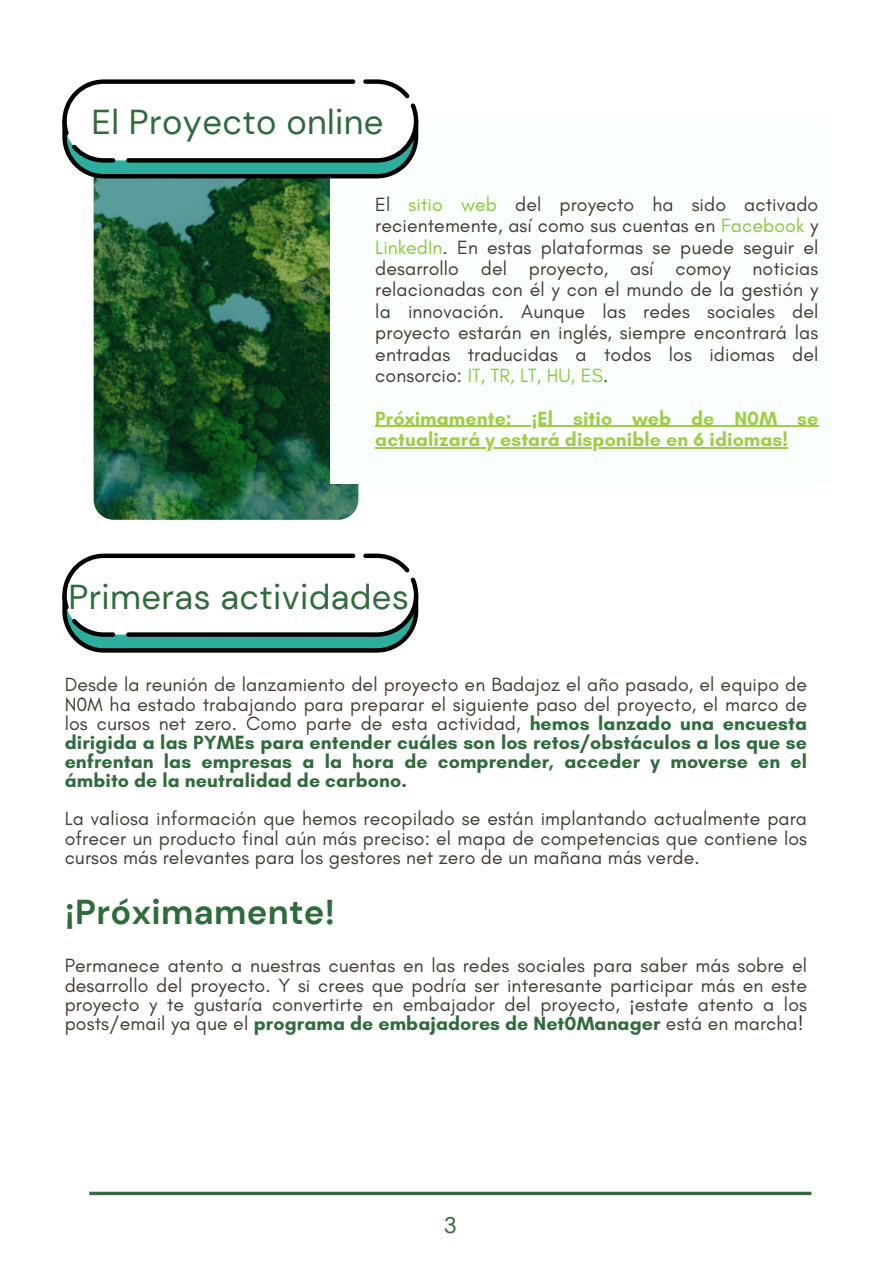
<style>
.page{position:relative;width:894px;height:1264px;background:#fff}
.page>*{position:absolute;margin:0;border:0;box-sizing:border-box;transform-origin:0 0}
.t1{font:34.5px "DM Sans";letter-spacing:.01em;color:#316b3d}
.t2{font:700 34.5px "DM Sans";letter-spacing:.01em;color:#316b3d}
.t3{font:22.5px "DM Sans";color:#316b3d}
.t4{font:19.5px/19.2px "Glacial Indifference";letter-spacing:.005em;color:#443a31;text-align:justify}
.t5{font:700 19.5px "Glacial Indifference";letter-spacing:.005em;color:#a1cc47}
.s1{color:#8cc63f}
.s2{font-family:"Noto Sans"}
.s3{font-weight:700;color:#316b3d}
</style>
<div class="page">
<img style="left:94px;top:123px;width:264px;height:397px;border-radius:20px">
<div style="left:330px;top:122px;width:501px;height:362px;background:#fafffd"></div>
<svg style="left:89px;top:1191px;width:722px;height:4px;background:#568660"></svg>
<hr style="left:375px;top:426px;width:443px;height:1px;background:#a1cc47">
<hr style="left:375px;top:447px;width:412px;height:1px;background:#a1cc47">
<svg style="left:62px;top:79px;width:356px;height:99px"></svg>
<svg style="left:62px;top:553px;width:356px;height:99px"></svg>
<p class="t1" style="left:92px;top:100px;width:293px">El Proyecto online</p>
<p class="t1" style="left:99px;top:100px;width:295px">The project online</p>
<h2 class="t4" style="left:375px;top:193px;width:444px;line-height:21.3px">El <span class="s1">sitio web</span> del proyecto ha sido activado recientemente, así como sus cuentas en <span class="s1">Facebook</span> y <span class="s1">LinkedIn</span>. En estas plataformas se puede seguir el desarrollo del proyecto, así comoy noticias relacionadas con él y con el mundo de la gestión y la innovación. Aunque las redes sociales del proyecto estarán en inglés, siempre encontrará las entradas traducidas a todos los idiomas del consorcio: <span class="s1">IT, TR, LT, HU, ES</span>.</h2>
<h2 class="t5" style="left:375px;top:406px;width:444px">Próximamente: <span class="s2">¡</span>El sitio web de N0M se</h2>
<p class="t5" style="left:375px;top:427px;width:414px">actualizará y estará disponible en 6 idiomas!</p>
<p class="t1" style="left:68px;top:574px;width:342px">PrTheraroactt onlides</p>
<p class="t1" style="left:102px;top:574px;width:41px">im</p>
<h1 class="t1" style="left:169px;top:574px;width:206px">ps jecividan</h1>
<p class="t4" style="left:65px;top:675px;width:743px">Desde la reunión de lanzamiento del proyecto en Badajoz el año pasado, el equipo de N0M ha estado trabajando para preparar el siguiente paso del proyecto, el marco de los cursos net zero. Como parte de esta actividad, <span class="s3">hemos lanzado una encuesta dirigida a las PYMEs para entender cuáles son los retos/obstáculos a los que se enfrentan las empresas a la hora de comprender, acceder y moverse en el ámbito de la neutralidad de carbono.</span></p>
<h2 class="t4" style="left:65px;top:809px;width:743px">La valiosa información que hemos recopilado se están implantando actualmente para ofrecer un producto final aún más preciso: el mapa de competencias que contiene los cursos más relevantes para los gestores net zero de un mañana más verde.</h2>
<p class="t2" style="left:65px;top:889px;width:272px">¡Próximamente!</p>
<h2 class="t4" style="left:65px;top:956px;width:743px">Permanece atento a nuestras cuentas en las redes sociales para saber más sobre el desarrollo del proyecto. Y si crees que podría ser interesante participar más en este proyecto y te gustaría convertirte en embajador del proyecto, <span class="s2">¡</span>estate atento a los posts/email ya que el <span class="s3">programa de embajadores de Net0Manager</span> está en marcha!</h2>
<h3 class="t3" style="left:443px;top:1210px;width:15px">3</h3>
</div>
